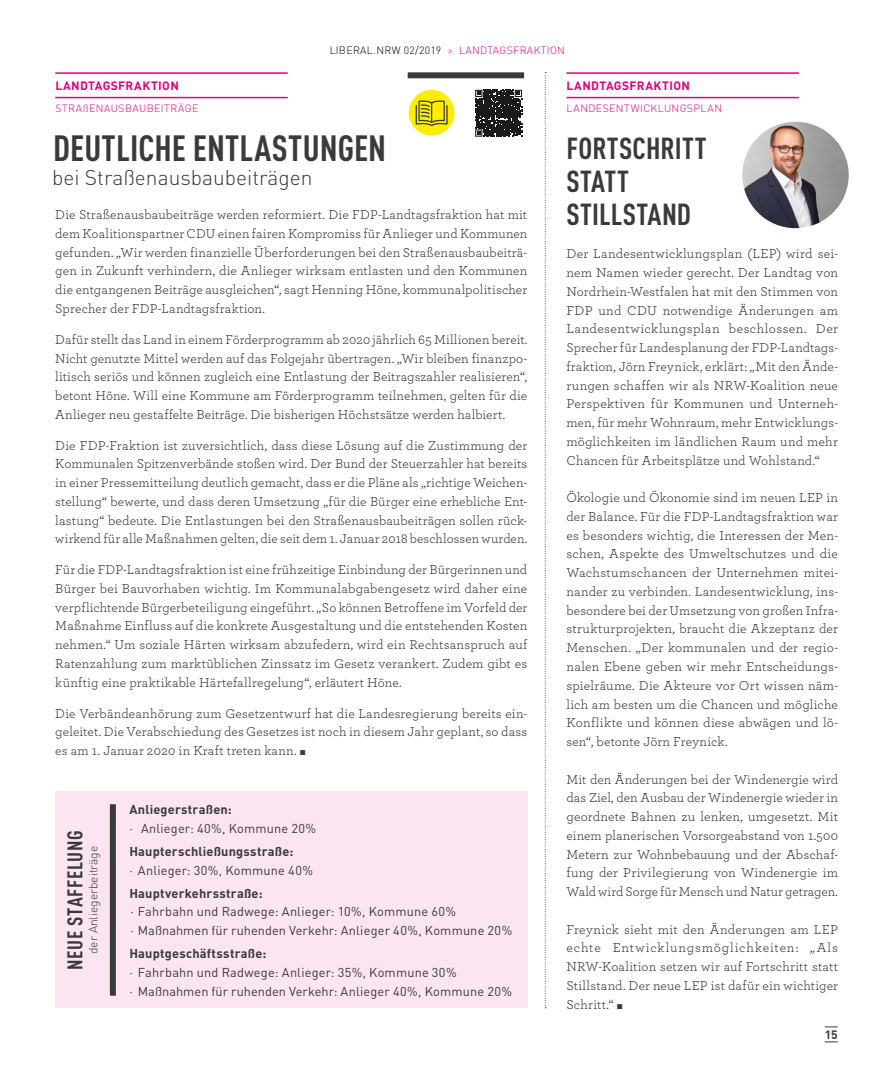
<style>
.page{position:relative;width:893px;height:1085px;background:#fff}
.page>*{position:absolute;margin:0;border:0;box-sizing:border-box;transform-origin:0 0}
.t1{font:700 condensed 36px "DIN Pro";letter-spacing:.005em;color:#3a3a39}
.t2{font:700 condensed 30px/33px "DIN Pro";letter-spacing:.005em;color:#3a3a39}
.t3{font:300 21px "DIN Pro";color:#3a3a39}
.t4{font:700 condensed 21px "DIN Pro";letter-spacing:.035em;color:#3a3a39}
.t5{font:13.5px/18.8px "Archer";letter-spacing:.01em;color:#3a3a39;text-align:justify}
.t6{font:12.75px/18.8px "DIN Pro";letter-spacing:.01em;color:#3a3a39}
.t7{font:700 12.75px "DIN Pro";letter-spacing:.02em;color:#3a3a39}
.t8{font:700 12px "DIN Pro";letter-spacing:.035em;color:#e5007c}
.t9{font:300 12px "DIN Pro";color:#3a3a39}
.t10{font:700 12px "DIN Pro";color:#3a3a39}
.t11{font:300 10.5px "DIN Pro";letter-spacing:.045em;color:#e5007c}
.t12{font:300 10.5px "DIN Pro";letter-spacing:.035em;color:#000}
.s1{color:#e5007c}
</style>
<div class="page">
<div style="left:55px;top:791px;width:472px;height:217px;background:#fbe5f0"></div>
<img style="left:742px;top:122px;width:107px;height:106px;border-radius:53px">
<hr style="left:55px;top:97px;width:233px;height:1px;background:#e5007c">
<hr style="left:55px;top:72px;width:233px;height:2px;background:#e5007c">
<hr style="left:566px;top:97px;width:233px;height:1px;background:#e5007c">
<hr style="left:566px;top:72px;width:233px;height:2px;background:#e5007c">
<div style="left:110px;top:804px;width:6px;height:191px;background:#3a3a39"></div>
<svg style="left:545px;top:72px;width:1px;height:936px"></svg>
<svg style="left:475px;top:89px;width:48px;height:48px"></svg>
<svg style="left:475px;top:90px;width:47px;height:47px;background:#353535"></svg>
<div style="left:409px;top:90px;width:45px;height:46px;background:#ffed00;border-radius:50%"></div>
<svg style="left:415px;top:100px;width:33px;height:26px"></svg>
<div style="left:408px;top:72px;width:116px;height:6px;background:#3a3a39"></div>
<svg style="left:825px;top:1041px;width:13px;height:1px"></svg>
<svg style="left:825px;top:1026px;width:13px;height:1px"></svg>
<p class="t8" style="left:55px;top:77px;width:123px">Landtagsf raktion</p>
<p class="t11" style="left:55px;top:101px;width:144px">STRAßENAUSBAUB EITRÄGE</p>
<p class="t12" style="left:329px;top:43px;width:237px">LIBERAL.NRW 02/2019 <span class="s1">&gt; LANDTAGSFRAKTION</span></p>
<p class="t8" style="left:566px;top:77px;width:123px">Landtagsf raktion</p>
<p class="t11" style="left:566px;top:101px;width:155px">LANDESENTWI CKLUN GSPLAN</p>
<h1 class="t1" style="left:53px;top:122px;width:335px">DEUTLICHE ENTLASTUNGEN</h1>
<h3 class="t3" style="left:52px;top:163px;width:262px">BEI STRAßENAUSBAUBEITRÄGEN</h3>
<p class="t5" style="left:55px;top:204px;width:474px">Die Straßenausbaubeiträge werden reformiert. Die FDP-Landtagsfraktion hat mit dem Koalitionspartner CDU einen fairen Kompromiss für Anlieger und Kommunen gefunden. „Wir werden finanzielle Überforderungen bei den Straßenausbaubeiträ&shy;gen in Zukunft verhindern, die Anlieger wirksam entlasten und den Kommunen die entgangenen Beiträge ausgleichen“, sagt Henning Höne, kommunalpolitischer Sprecher der FDP-Landtagsfraktion.</p>
<p class="t5" style="left:55px;top:329px;width:474px">Dafür stellt das Land in einem Förderprogramm ab 2020 jährlich 65 Millionen bereit.<br>Nicht genutzte Mittel werden auf das Folgejahr übertragen. „Wir bleiben finanzpo&shy;litisch seriös und können zugleich eine Entlastung der Beitragszahler realisieren“, betont Höne. Will eine Kommune am Förderprogramm teilnehmen, gelten für die Anlieger neu gestaffelte Beiträge. Die bisherigen Höchstsätze werden halbiert.</p>
<p class="t5" style="left:55px;top:435px;width:473px">Die FDP-Fraktion ist zuversichtlich, dass diese Lösung auf die Zustimmung der Kommunalen Spitzenverbände stoßen wird. Der Bund der Steuerzahler hat bereits in einer Pressemitteilung deutlich gemacht, dass er die Pläne als „richtige Weichen&shy;stellung“ bewerte, und dass deren Umsetzung „für die Bürger eine erhebliche Ent&shy;lastung“ bedeute. Die Entlastungen bei den Straßenausbaubeiträgen sollen rück&shy;wirkend für alle Maßnahmen gelten, die seit dem 1. Januar 2018 beschlossen wurden.</p>
<p class="t5" style="left:55px;top:559px;width:474px">Für die FDP-Landtagsfraktion ist eine frühzeitige Einbindung der Bürgerinnen und Bürger bei Bauvorhaben wichtig. Im Kommunalabgabengesetz wird daher eine verpflichtende Bürgerbeteiligung eingeführt. „So können Betroffene im Vorfeld der Maßnahme Einfluss auf die konkrete Ausgestaltung und die entstehenden Kosten nehmen.“ Um soziale Härten wirksam abzufedern, wird ein Rechtsanspruch auf Ratenzahlung zum marktüblichen Zinssatz im Gesetz verankert. Zudem gibt es künftig eine praktikable Härtefallregelung“, erläutert Höne.</p>
<p class="t5" style="left:55px;top:703px;width:473px">Die Verbändeanhörung zum Gesetzentwurf hat die Landesregierung bereits ein&shy;geleitet. Die Verabschiedung des Gesetzes ist noch in diesem Jahr geplant, so dass es am 1. Januar 2020 in Kraft treten kann.</p>
<h3 class="t4" style="left:60px;top:969px;width:141px;rotate:-90deg">NEUE STAFFELUNG</h3>
<p class="t9" style="left:85px;top:954px;width:110px;rotate:-90deg">DER ANLIEGERBEITRÄGE</p>
<p class="t7" style="left:129px;top:800px;width:104px">Anliegerstraßen:</p>
<p class="t6" style="left:129px;top:818px;width:188px">· Anlieger: 40%, Kommune 20%</p>
<p class="t7" style="left:129px;top:842px;width:166px">Haupterschließungsstraße:</p>
<p class="t6" style="left:129px;top:859px;width:185px">· Anlieger: 30%, Kommune 40%</p>
<p class="t7" style="left:129px;top:884px;width:135px">Hauptverkehrsstraße:</p>
<p class="t6" style="left:130px;top:901px;width:383px">· Fahrbahn und Radwege: Anlieger: 10%, Kommune 60%<br>· Maßnahmen für ruhenden Verkehr: Anlieger 40%, Kommune 20%</p>
<p class="t7" style="left:129px;top:944px;width:139px">Hauptgeschäftsstraße:</p>
<p class="t6" style="left:129px;top:962px;width:384px">· Fahrbahn und Radwege: Anlieger: 35%, Kommune 30%<br>· Maßnahmen für ruhenden Verkehr: Anlieger 40%, Kommune 20%</p>
<h2 class="t2" style="left:567px;top:129px;width:141px">FORTSCHRITT<br>STATT<br>STILLSTAND</h2>
<p class="t5" style="left:566px;top:244px;width:273px">Der Landesentwicklungsplan (LEP) wird sei&shy;nem Namen wieder gerecht. Der Landtag von Nordrhein-Westfalen hat mit den Stimmen von FDP und CDU notwendige Änderungen am Landesentwicklungsplan beschlossen. Der Sprecher für Landesplanung der FDP-Landtags&shy;fraktion, Jörn Freynick, erklärt: „Mit den Ände&shy;rungen schaffen wir als NRW-Koalition neue Perspektiven für Kommunen und Unterneh&shy;men, für mehr Wohnraum, mehr Entwicklungs&shy;möglichkeiten im ländlichen Raum und mehr Chancen für Arbeitsplätze und Wohlstand.“</p>
<p class="t5" style="left:566px;top:487px;width:273px">Ökologie und Ökonomie sind im neuen LEP in der Balance. Für die FDP-Landtagsfraktion war es besonders wichtig, die Interessen der Men&shy;schen, Aspekte des Umweltschutzes und die Wachstumschancen der Unternehmen mitei&shy;nander zu verbinden. Landesentwicklung, ins&shy;besondere bei der Umsetzung von großen Infra&shy;strukturprojekten, braucht die Akzeptanz der Menschen. „Der kommunalen und der regio&shy;nalen Ebene geben wir mehr Entscheidungs&shy;spielräume. Die Akteure vor Ort wissen näm&shy;lich am besten um die Chancen und mögliche Konflikte und können diese abwägen und lö&shy;sen“, betonte Jörn Freynick.</p>
<p class="t5" style="left:566px;top:769px;width:273px">Mit den Änderungen bei der Windenergie wird das Ziel, den Ausbau der Windenergie wieder in geordnete Bahnen zu lenken, umgesetzt. Mit einem planerischen Vorsorgeabstand von 1.500<br>Metern zur Wohnbebauung und der Abschaf&shy;fung der Privilegierung von Windenergie im Wald wird Sorge für Mensch und Natur getragen.</p>
<p class="t5" style="left:566px;top:919px;width:273px">Freynick sieht mit den Änderungen am LEP echte Entwicklungsmöglichkeiten: „Als NRW-Koalition setzen wir auf Fortschritt statt Stillstand. Der neue LEP ist dafür ein wichtiger Schritt.“</p>
<p class="t10" style="left:825px;top:1026px;width:15px">15</p>
</div>
